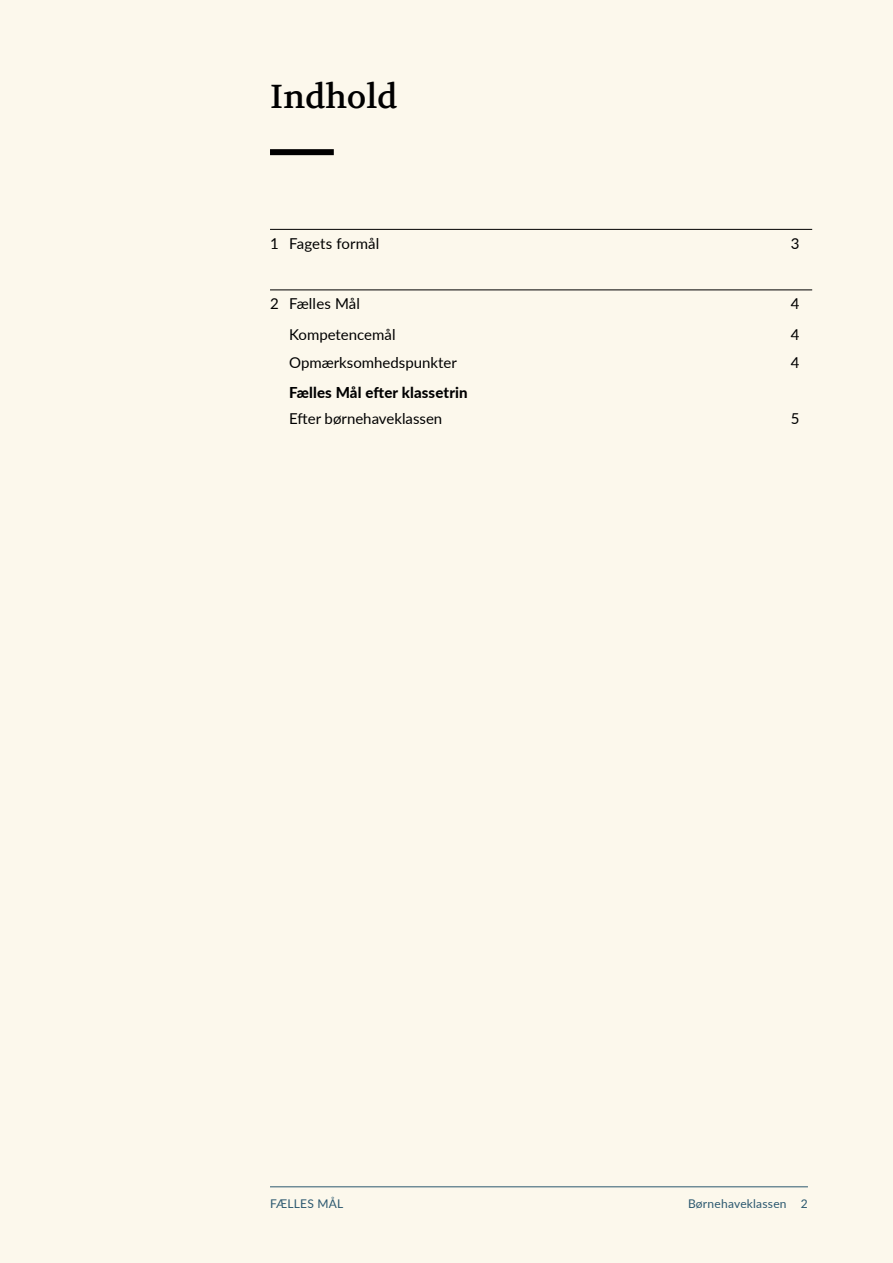
<style>
.page{position:relative;width:893px;height:1263px;background:#fcf8ec}
.page>*{position:absolute;margin:0;border:0;box-sizing:border-box;transform-origin:0 0}
.t1{font:33px "Volkhov";color:#000}
.t2{font:15px "Lato";color:#000}
.t3{font:800 15px "Lato";letter-spacing:.01em;color:#000}
.t4{font:12px "Lato";letter-spacing:.02em;color:#2b586f}
</style>
<div class="page">
<div style="left:270px;top:149px;width:64px;height:6px;background:#000"></div>
<hr style="left:270px;top:229px;width:542px;height:1px;background:#000">
<hr style="left:270px;top:289px;width:542px;height:1px;background:#000">
<hr style="left:270px;top:1186px;width:538px;height:1px;background:#2b586f">
<h2 class="t1" style="left:270px;top:76px;width:129px">Indhold</h2>
<p class="t2" style="left:270px;top:233px;width:111px">1 Fagets formål</p>
<p class="t2" style="left:791px;top:233px;width:10px">3</p>
<p class="t2" style="left:270px;top:293px;width:92px">2 Fælles Mål</p>
<p class="t2" style="left:791px;top:293px;width:10px">4</p>
<p class="t2" style="left:289px;top:324px;width:108px">Kompetencemål</p>
<p class="t2" style="left:791px;top:324px;width:10px">4</p>
<p class="t2" style="left:289px;top:351px;width:169px">Opmærksomhedspunkter</p>
<p class="t2" style="left:791px;top:351px;width:10px">4</p>
<p class="t3" style="left:289px;top:382px;width:180px">Fælles Mål efter klassetrin</p>
<p class="t2" style="left:289px;top:407px;width:155px">Efter børnehaveklassen</p>
<p class="t2" style="left:791px;top:407px;width:10px">5</p>
<p class="t4" style="left:270px;top:1195px;width:75px">FÆLLES MÅL</p>
<p class="t4" style="left:688px;top:1195px;width:121px">Børnehaveklassen 2</p>
</div>
